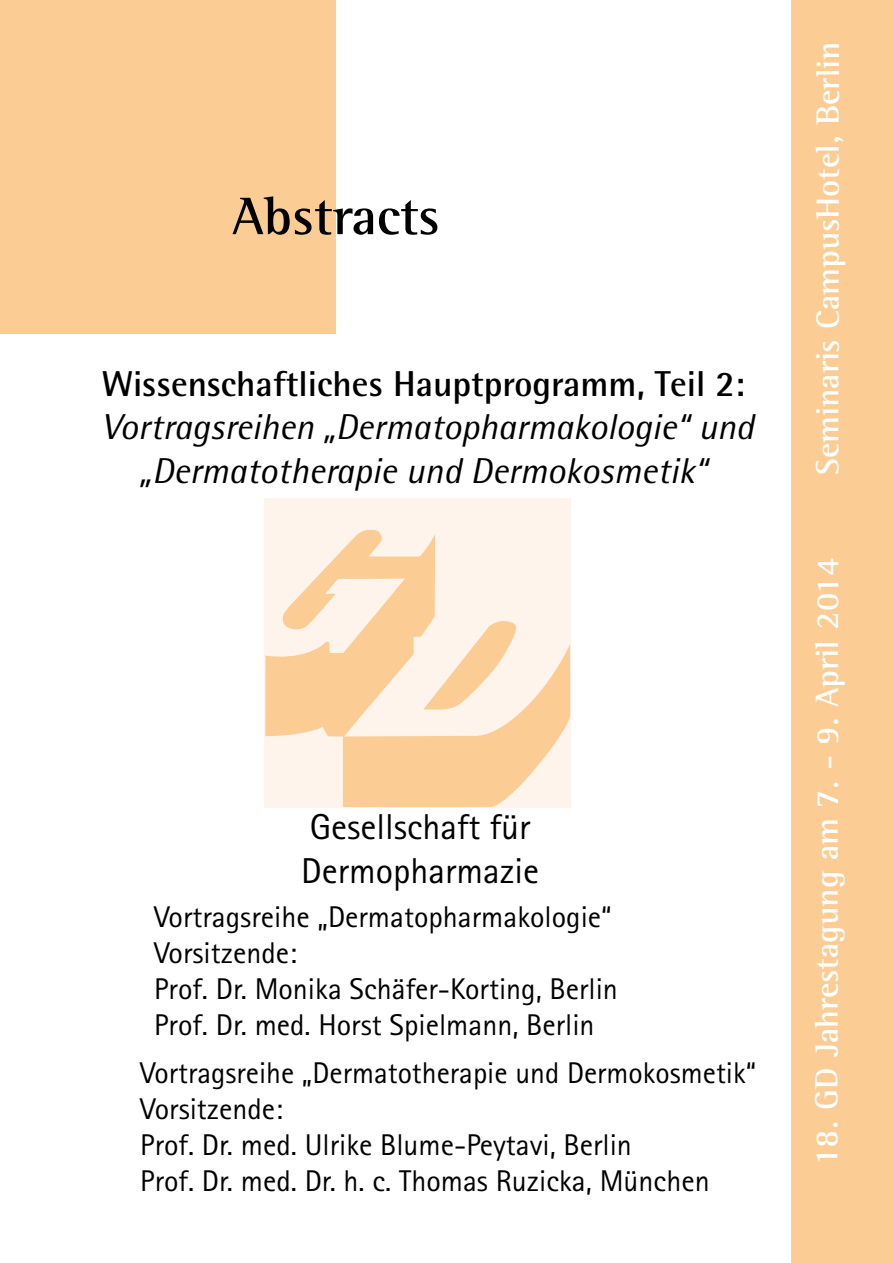
<style>
.page{position:relative;width:893px;height:1263px;background:#fff}
.page>*{position:absolute;margin:0;border:0;box-sizing:border-box;transform-origin:0 0}
.t1{font:700 54px "Agfa Rotis Semi Serif";color:#000}
.t2{font:italic 36px/43.2px "Agfa Rotis Semisans";color:#000;text-align:center}
.t3{font:700 36px "Agfa Rotis Semisans";color:#000}
.t4{font:36px/43.2px "Agfa Rotis Sans Serif";color:#000}
.t5{font:700 33px "Agfa Rotis Semi Serif";color:#fff}
.t6{font:30px/36px "Agfa Rotis Sans Serif";color:#000}
</style>
<div class="page">
<div style="left:0;top:0;width:336px;height:334px;background:#fbcc94"></div>
<div style="left:791px;top:0;width:102px;height:1263px;background:#fbcc94"></div>
<div style="left:265px;top:499px;width:306px;height:309px;background:#fef4eb"></div>
<svg style="left:265px;top:529px;width:305px;height:278px"></svg>
<svg style="left:423px;top:621px;width:95px;height:88px"></svg>
<h1 class="t1" style="left:232px;top:184px;width:209px">Abstracts</h1>
<p class="t3" style="left:102px;top:362px;width:644px">Wissenschaftliches Hauptprogramm, Teil 2:</p>
<p class="t2" style="left:102px;top:405px;width:653px">Vortragsreihen „Dermatopharmakologie“ und „Dermatotherapie und Dermokosmetik“</p>
<p class="t4" style="left:301px;top:805px;width:239px">Gesellschaft für<br>Dermopharmazie</p>
<p class="t6" style="left:154px;top:898px;width:465px">Vortragsreihe „Dermatopharmakologie“ Vorsitzende:<br>Prof. Dr. Monika Schäfer-Korting, Berlin Prof. Dr. med. Horst Spielmann, Berlin</p>
<p class="t6" style="left:140px;top:1055px;width:617px">Vortragsreihe „Dermatotherapie und Dermokosmetik“ Vorsitzende:<br>Prof. Dr. med. Ulrike Blume-Peytavi, Berlin<br>Prof. Dr. med. Dr. h. c. Thomas Ruzicka, München</p>
<p class="t5" style="left:808px;top:475px;width:435px;rotate:-90deg">Seminaris CampusHotel, Berlin</p>
<p class="t5" style="left:807px;top:1166px;width:609px;rotate:-90deg">18. GD Jahrestagung am 7. - 9. April 2014</p>
</div>
